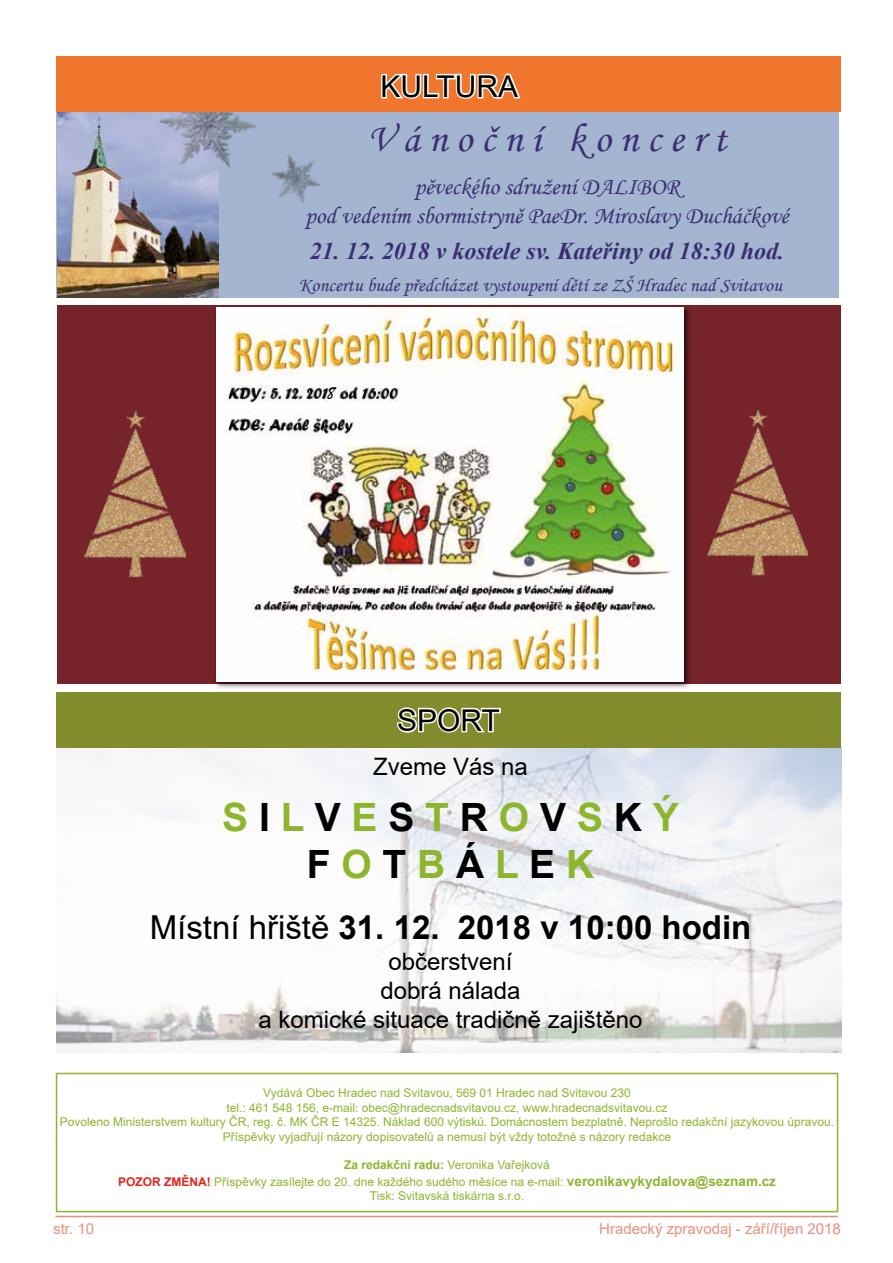
<style>
.page{position:relative;width:893px;height:1263px;background:#fff}
.page>*{position:absolute;margin:0;border:0;box-sizing:border-box;transform-origin:0 0}
.t1{font:40.5px "Monotype Corsiva";color:#392e71}
.t2{font:700 39px/46.8px "Arial";color:#8db52e;text-align:center}
.t3{font:700 33px "Arial";color:#000}
.t4{font:30px "Arial";color:#000}
.t5{font:24px/28.8px "Monotype Corsiva";color:#392e71;text-align:center}
.t6{font:24px/28.8px "Arial";color:#000;text-align:center}
.t7{font:italic 700 24px "Times New Roman";color:#392e71}
.t8{font:19.5px "Monotype Corsiva";color:#392e71}
.t9{font:18px "Brush Script";color:#000}
.t10{font:15px "Arial";color:#ec8e7d}
.t11{font:12px/14.4px "Arial";color:#8db52e;text-align:center}
.s1{color:#000}
.s2{font-weight:400}
.s3{font-weight:700}
.s4{font-weight:700;color:#e5241b}
.s5{font-weight:700;font-size:13.5px}
</style>
<div class="page">
<div style="left:57px;top:305px;width:783px;height:379px;background:#77232a"></div>
<hr style="left:55px;top:1216px;width:783px;height:1px;background:#ec8e7d">
<img style="left:57px;top:747px;width:785px;height:305px">
<div style="left:56px;top:692px;width:785px;height:55px;background:#838c2c"></div>
<svg style="left:397px;top:707px;width:104px;height:26px"></svg>
<div style="left:56px;top:67px;width:782px;height:231px;background:#a3b5d0"></div>
<img style="left:57px;top:112px;width:161px;height:186px">
<img style="left:142px;top:112px;width:115px;height:80px">
<img style="left:271px;top:155px;width:50px;height:48px">
<div style="left:213px;top:304px;width:479px;height:385px;background:#000;opacity:.75"></div>
<img style="left:217px;top:308px;width:467px;height:374px">
<div style="left:328px;top:381px;width:9px;height:25px;background:#fffaf7"></div>
<div style="left:56px;top:56px;width:785px;height:56px;background:#ef762c"></div>
<svg style="left:381px;top:72px;width:140px;height:27px"></svg>
<div style="left:56px;top:1073px;width:782px;height:139px;border:2px solid #8db52e"></div>
<img style="left:707px;top:409px;width:101px;height:167px">
<img style="left:85px;top:411px;width:100px;height:167px">
<h3 class="t4" style="left:380px;top:66px;width:139px">KULTURA</h3>
<h1 class="t1" style="left:368px;top:114px;width:360px">V á n o č n í k o n c e r t</h1>
<h3 class="t5" style="left:305px;top:173px;width:485px">pěveckého sdružení DALIBOR<br>pod vedením sbormistryně PaeDr. Miroslavy Ducháčkové</h3>
<h3 class="t7" style="left:310px;top:235px;width:476px">21. 12. 2018 v kostele sv. Kateřiny od 18:30 hod.</h3>
<h3 class="t8" style="left:299px;top:273px;width:485px">Koncertu bude předcházet vystoupení dětí ze ZŠ Hradec nad Svitavou</h3>
<h3 class="t9" style="left:326px;top:382px;width:10px">8</h3>
<h3 class="t4" style="left:397px;top:700px;width:104px">SPORT</h3>
<h3 class="t6" style="left:373px;top:752px;width:156px">Zveme Vás na</h3>
<h2 class="t2" style="left:222px;top:795px;width:458px">S <span class="s1">I</span> L <span class="s1">V</span> E <span class="s1">S</span> T <span class="s1">R</span> O <span class="s1">V</span> S <span class="s1">K</span> Ý<br><span class="s1">F</span> O <span class="s1">T</span> B <span class="s1">Á</span> L <span class="s1">E</span> K</h2>
<h3 class="t3" style="left:150px;top:904px;width:603px"><span class="s2">Místní hřiště</span> 31. 12. 2018 v 10:00 hodin</h3>
<h3 class="t6" style="left:258px;top:947px;width:386px">občerstvení<br>dobrá nálada<br>a komické situace tradičně zajištěno</h3>
<p class="t11" style="left:60px;top:1086px;width:776px">Vydává Obec Hradec nad Svitavou, 569 01 Hradec nad Svitavou 230<br>tel.: 461 548 156, e-mail: obec@hradecnadsvitavou.cz, www.hradecnadsvitavou.cz<br>Povoleno Ministerstvem kultury ČR, reg. č. MK ČR E 14325. Náklad 600 výtisků. Domácnostem bezplatně. Neprošlo redakční jazykovou úpravou.<br>Příspěvky vyjadřují názory dopisovatelů a nemusí být vždy totožné s názory redakce</p>
<p class="t11" style="left:118px;top:1157px;width:659px;line-height:16.2px"><span class="s3">Za redakční radu:</span> Veronika Vařejková<br><span class="s4">POZOR ZMĚNA!</span> Příspěvky zasílejte do 20. dne každého sudého měsíce na e-mail: <span class="s5">veronikavykydalova@seznam.cz</span></p>
<p class="t11" style="left:370px;top:1188px;width:156px">Tisk: Svitavská tiskárna s.r.o.</p>
<p class="t10" style="left:53px;top:1218px;width:42px">str. 10</p>
<p class="t10" style="left:599px;top:1218px;width:243px">Hradecký zpravodaj - září/říjen 2018</p>
</div>
